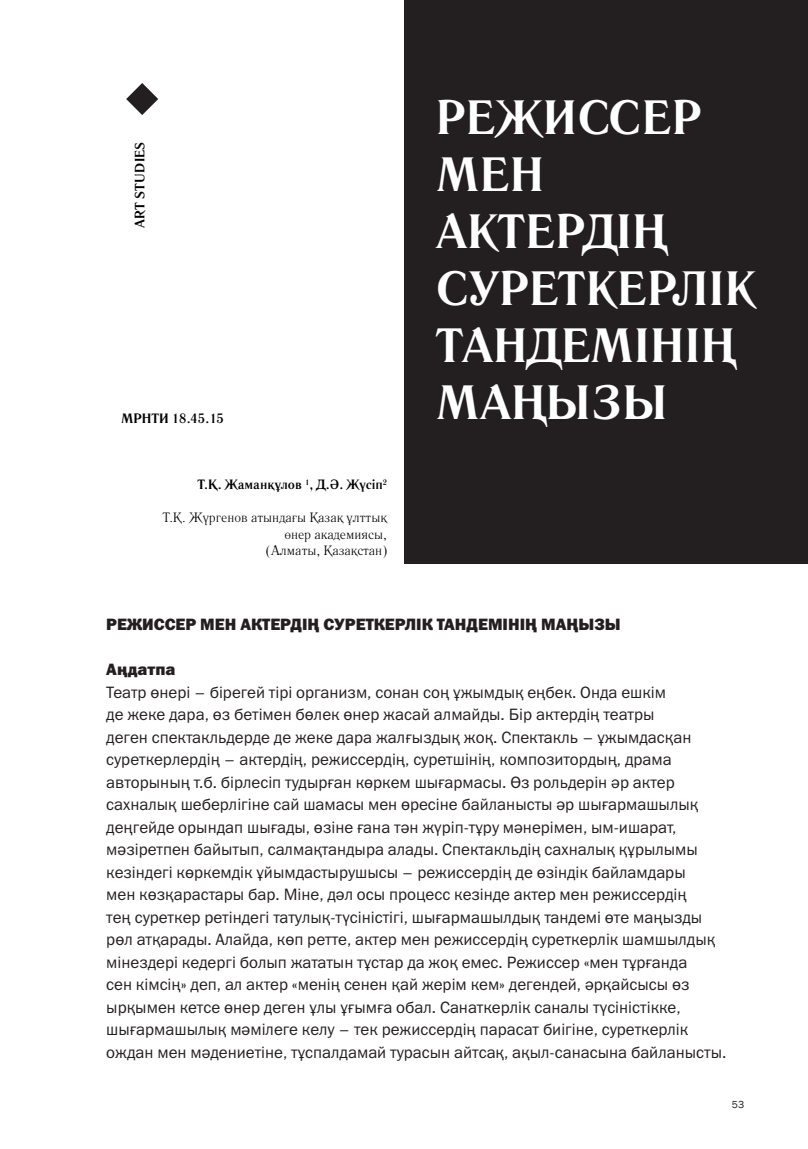
<style>
.page{position:relative;width:808px;height:1149px;background:#fff}
.page>*{position:absolute;margin:0;border:0;box-sizing:border-box;transform-origin:0 0}
.t1{font:700 48px/57px "Literaturnaya";letter-spacing:.01em;color:#fff}
.Заголовок_в_тексте{font:16.5px/22.5px "Franklin Gothic ITC";color:#231f20}
.Заголовок_в_тексте-2{font:800 16.5px "Franklin Gothic ITC";color:#231f20}
.t2{font:13.5px "Literaturnaya";color:#000}
.Рубрика{font:700 13.5px "Literaturnaya";color:#000}
.t3{font:700 13.5px "Literaturnaya C";color:#000}
.Рубрика-2{font:700 13.5px "Literaturnaya";letter-spacing:.025em;color:#000}
.t4{font:10.5px "Franklin Gothic";color:#231f20}
</style>
<div class="page">
<svg style="left:126px;top:83px;width:32px;height:32px"></svg>
<div style="left:404px;top:0;width:404px;height:563px;background:#231f20"></div>
<p class="Рубрика-2" style="left:131px;top:228px;width:88px;rotate:-90deg">ART STUDIES</p>
<p class="t3" style="left:121px;top:409px;width:104px">МРНТИ 18.45.15</p>
<p class="Рубрика" style="left:197px;top:476px;width:191px">Т.Қ. Жаманқұлов <sup>1</sup>, Д.Ә. Жүсіп<sup>2</sup></p>
<p class="t2" style="left:162px;top:509px;width:226px">Т.Қ. Жүргенов атындағы Қазақ ұлттық</p>
<p class="t2" style="left:284px;top:526px;width:104px">өнер академиясы,</p>
<p class="t2" style="left:266px;top:542px;width:122px">(Алматы, Қазақстан)</p>
<p class="t1" style="left:436px;top:91px;width:267px">РЕЖИССЕР<br>МЕН</p>
<p class="t1" style="left:436px;top:205px;width:321px">АКТЕРДІҢ<br>СУРЕТКЕРЛІК<br>ТАНДЕМІНІҢ<br>МАҢЫЗЫ</p>
<p class="Заголовок_в_тексте-2" style="left:106px;top:613px;width:516px">РЕЖИССЕР МЕН АКТЕРДІҢ СУРЕТКЕРЛІК ТАНДЕМІНІҢ МАҢЫЗЫ</p>
<p class="Заголовок_в_тексте-2" style="left:106px;top:658px;width:71px">Аңдатпа</p>
<p class="Заголовок_в_тексте" style="left:106px;top:680px;width:621px">Театр өнері – бірегей тірі организм, сонан соң ұжымдық еңбек. Онда ешкім<br>де жеке дара, өз бетімен бөлек өнер жасай алмайды. Бір актердің театры<br>деген спектакльдерде де жеке дара жалғыздық жоқ. Спектакль – ұжымдасқан суреткерлердің – актердің, режиссердің, суретшінің, композитордың, драма авторының т.б. бірлесіп тудырған көркем шығармасы. Өз рольдерін әр актер сахналық шеберлігіне сай шамасы мен өресіне байланысты әр шығармашылық деңгейде орындап шығады, өзіне ғана тән жүріп-тұру мәнерімен, ым-ишарат, мәзіретпен байытып, салмақтандыра алады. Спектакльдің сахналық құрылымы кезіндегі көркемдік ұйымдастырушысы – режиссердің де өзіндік байламдары<br>мен көзқарастары бар. Міне, дәл осы процесс кезінде актер мен режиссердің<br>тең суреткер ретіндегі татулық-түсіністігі, шығармашылдық тандемі өте маңызды рөл атқарады. Алайда, көп ретте, актер мен режиссердің суреткерлік шамшылдық мінездері кедергі болып жататын тұстар да жоқ емес. Режиссер «мен тұрғанда<br>сен кімсің» деп, ал актер «менің сенен қай жерім кем» дегендей, әрқайсысы өз ырқымен кетсе өнер деген ұлы ұғымға обал. Санаткерлік саналы түсіністікке, шығармашылық мәмілеге келу – тек режиссердің парасат биігіне, суреткерлік ождан мен мәдениетіне, тұспалдамай турасын айтсақ, ақыл-санасына байланысты.</p>
<p class="t4" style="left:732px;top:1098px;width:14px">53</p>
</div>
